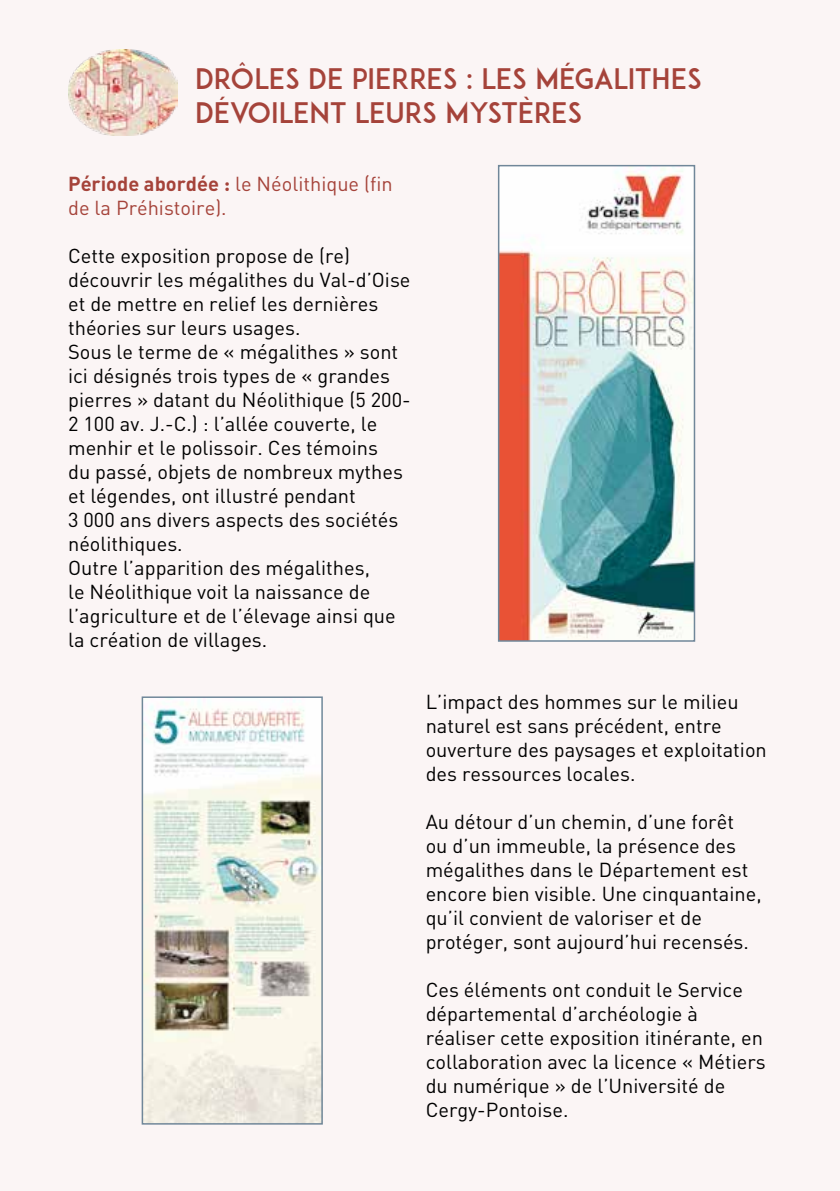
<style>
.page{position:relative;width:840px;height:1191px;background:#fff}
.page>*{position:absolute;margin:0;border:0;box-sizing:border-box;transform-origin:0 0}
.t1{font:28px/33.6px "ADAM.CGPRO";color:#a5433a}
.t2{font:20px/24px "DIN";color:#000}
.t3{font:20px/24px "DIN";color:#a5433a}
.s1{font-family:"DIN Bold Alternate"}
</style>
<div class="page">
<div style="left:0;top:0;width:839px;height:1191px;background:#fbf5f5"></div>
<img style="left:68px;top:50px;width:109px;height:85px">
<img style="left:500px;top:174px;width:191px;height:465px">
<div style="left:497px;top:165px;width:197px;height:477px;border:2px solid #708799"></div>
<img style="left:144px;top:706px;width:175px;height:415px">
<div style="left:141px;top:696px;width:181px;height:428px;border:2px solid #708799"></div>
<h1 class="t1" style="left:195px;top:62px;width:508px">DRÔLES DE PIERRES : LES MÉGALITHES<br>DÉVOILENT LEURS MYSTÈRES</h1>
<p class="t3" style="left:68px;top:172px;width:326px"><span class="s1">Période abordée :</span> le Néolithique (fin de la Préhistoire).</p>
<p class="t2" style="left:68px;top:244px;width:344px">Cette exposition propose de (re) découvrir les mégalithes du Val-d’Oise et de mettre en relief les dernières théories sur leurs usages.<br>Sous le terme de « mégalithes » sont ici désignés trois types de « grandes pierres » datant du Néolithique (5 200- 2 100 av. J.-C.) : l’allée couverte, le menhir et le polissoir. Ces témoins<br>du passé, objets de nombreux mythes et légendes, ont illustré pendant<br>3 000 ans divers aspects des sociétés néolithiques.<br>Outre l’apparition des mégalithes,<br>le Néolithique voit la naissance de l’agriculture et de l’élevage ainsi que la création de villages.</p>
<p class="t2" style="left:425px;top:689px;width:342px">L’impact des hommes sur le milieu naturel est sans précédent, entre ouverture des paysages et exploitation des ressources locales.</p>
<p class="t2" style="left:425px;top:809px;width:337px">Au détour d’un chemin, d’une forêt<br>ou d’un immeuble, la présence des mégalithes dans le Département est encore bien visible. Une cinquantaine, qu’il convient de valoriser et de protéger, sont aujourd’hui recensés.</p>
<p class="t2" style="left:425px;top:977px;width:341px">Ces éléments ont conduit le Service départemental d’archéologie à réaliser cette exposition itinérante, en collaboration avec la licence « Métiers du numérique » de l’Université de Cergy-Pontoise.</p>
</div>
